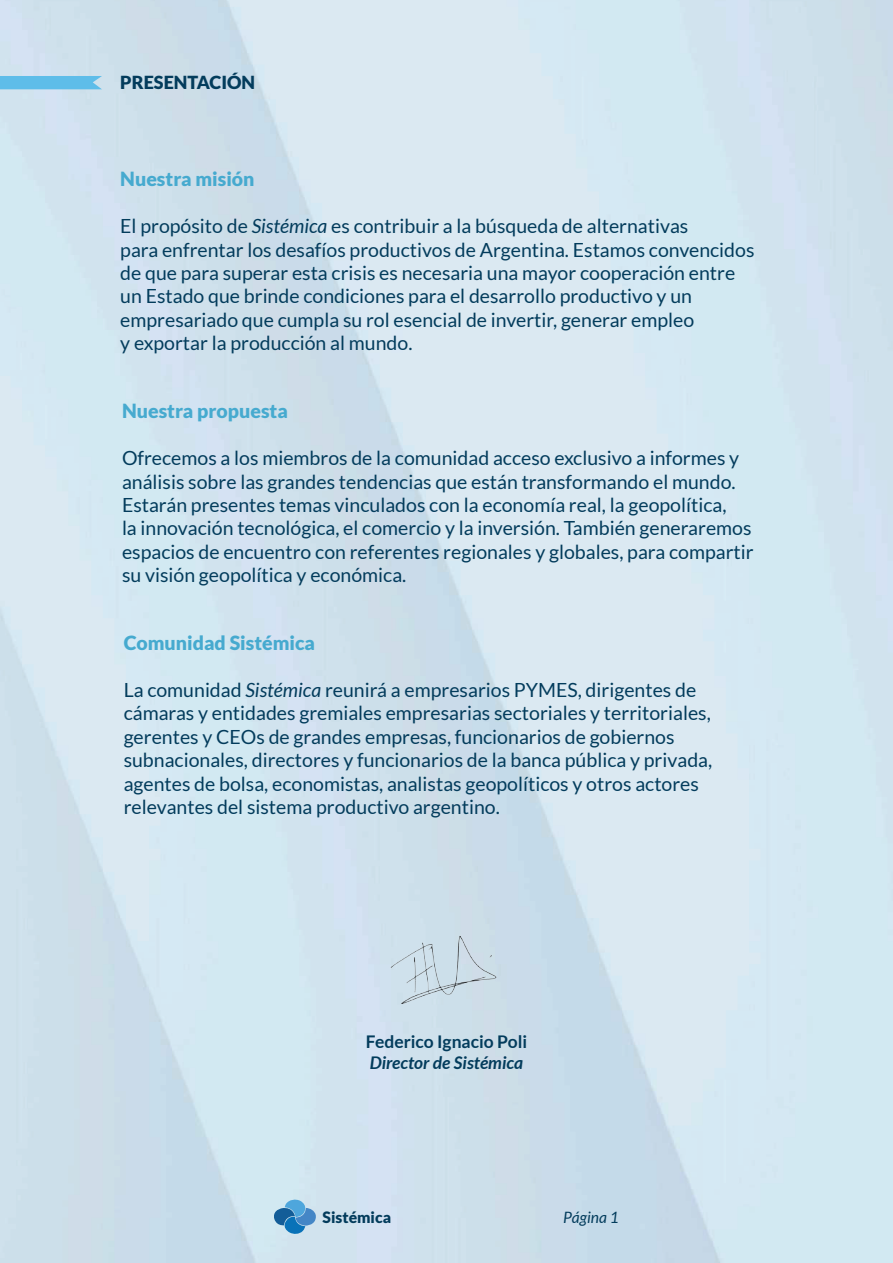
<style>
.page{position:relative;width:893px;height:1263px;background:#fff}
.page>*{position:absolute;margin:0;border:0;box-sizing:border-box;transform-origin:0 0}
.t1{font:19.5px/23.4px "Lato";color:#033c5c}
.t2{font:900 19.5px "Lato";color:#46aacf}
.t3{font:900 18px "Lato";color:#033c5c}
.t4{font:700 17.4px "Lato";color:#033c5c}
.t5{font:italic 700 17.4px "Lato";color:#033c5c}
.t6{font:900 15.6px "Lato";color:#033c5c}
.t7{font:italic 15.6px "Lato";color:#033c5c}
.s1{font-style:italic}
</style>
<div class="page">
<svg style="left:273px;top:1198px;width:43px;height:36px;background:#72aad2"></svg>
<svg style="left:0;top:76px;width:102px;height:13px"></svg>
<img style="left:274px;top:856px;width:434px;height:307px">
<p class="t3" style="left:120px;top:72px;width:136px">PRESENTACIÓN</p>
<p class="t2" style="left:120px;top:167px;width:136px">Nuestra misión</p>
<p class="t1" style="left:120px;top:214px;width:636px">El propósito de <span class="s1">Sistémica</span> es contribuir a la búsqueda de alternativas<br>para enfrentar los desafíos productivos de Argentina. Estamos convencidos de que para superar esta crisis es necesaria una mayor cooperación entre un Estado que brinde condiciones para el desarrollo productivo y un empresariado que cumpla su rol esencial de invertir, generar empleo<br>y exportar la producción al mundo.</p>
<p class="t2" style="left:122px;top:399px;width:167px">Nuestra propuesta</p>
<p class="t1" style="left:122px;top:446px;width:633px">Ofrecemos a los miembros de la comunidad acceso exclusivo a informes y análisis sobre las grandes tendencias que están transformando el mundo.<br>Estarán presentes temas vinculados con la economía real, la geopolítica,<br>la innovación tecnológica, el comercio y la inversión. También generaremos espacios de encuentro con referentes regionales y globales, para compartir su visión geopolítica y económica.</p>
<p class="t2" style="left:124px;top:631px;width:193px">Comunidad Sistémica</p>
<p class="t1" style="left:124px;top:678px;width:590px">La comunidad <span class="s1">Sistémica</span> reunirá a empresarios PYMES, dirigentes de cámaras y entidades gremiales empresarias sectoriales y territoriales, gerentes y CEOs de grandes empresas, funcionarios de gobiernos subnacionales, directores y funcionarios de la banca pública y privada, agentes de bolsa, economistas, analistas geopolíticos y otros actores relevantes del sistema productivo argentino.</p>
<p class="t4" style="left:366px;top:1031px;width:163px">Federico Ignacio Poli</p>
<p class="t5" style="left:370px;top:1052px;width:155px">Director de Sistémica</p>
<p class="t6" style="left:323px;top:1208px;width:70px">Sistémica</p>
<p class="t7" style="left:563px;top:1208px;width:57px">Página 1</p>
</div>
